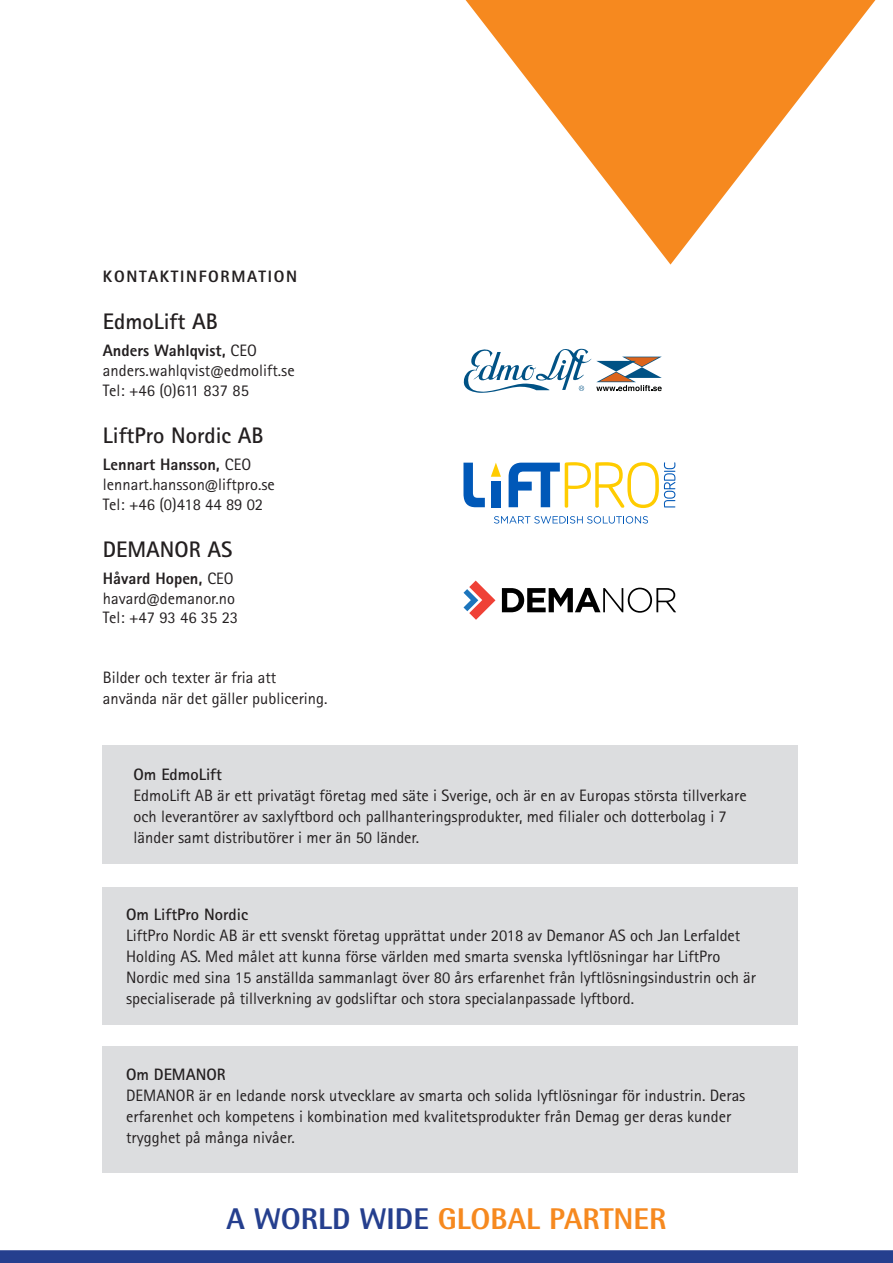
<style>
.page{position:relative;width:893px;height:1263px;background:#fff}
.page>*{position:absolute;margin:0;border:0;box-sizing:border-box;transform-origin:0 0}
.t1{font:800 30px "Rotis Semi Sans Std";color:#f6891f}
.t2{font:700 22.5px "Rotis Sans Serif Std";color:#231f20}
.t3{font:16.5px/21px "Rotis Sans Serif Std";color:#231f20}
.t4{font:800 16.5px "Rotis Sans Serif Std";color:#231f20}
.t5{font:700 16.5px "Rotis Sans Serif Std";color:#231f20}
.t6{font:800 16.5px "Rotis Sans Serif Std";letter-spacing:.1em;color:#231f20}
.s1{font-weight:400}
.s2{color:#253f8e}
</style>
<div class="page">
<div style="left:0;top:1250px;width:893px;height:13px;background:#253f8e"></div>
<svg style="left:466px;top:0;width:409px;height:265px"></svg>
<div style="left:102px;top:887px;width:696px;height:138px;background:#dcdddf"></div>
<div style="left:102px;top:1047px;width:696px;height:126px;background:#dcdddf"></div>
<svg style="left:502px;top:588px;width:174px;height:25px"></svg>
<svg style="left:463px;top:581px;width:32px;height:39px"></svg>
<svg style="left:463px;top:348px;width:199px;height:45px"></svg>
<div style="left:102px;top:746px;width:696px;height:118px;background:#dcdddf"></div>
<svg style="left:494px;top:516px;width:154px;height:8px"></svg>
<svg style="left:463px;top:463px;width:22px;height:44px"></svg>
<svg style="left:509px;top:462px;width:166px;height:46px"></svg>
<div style="left:491px;top:481px;width:9px;height:26px;background:#0058b8"></div>
<svg style="left:491px;top:463px;width:10px;height:14px"></svg>
<p class="t6" style="left:103px;top:266px;width:196px">KONTAKTINFORMATION</p>
<p class="t2" style="left:103px;top:307px;width:116px">EdmoLift AB</p>
<p class="t4" style="left:103px;top:340px;width:155px">Anders Wahlqvist, <span class="s1">CEO</span></p>
<p class="t3" style="left:103px;top:360px;width:193px">anders.wahlqvist@edmolift.se</p>
<p class="t3" style="left:103px;top:380px;width:148px">Tel: +46 (0)611 837 85</p>
<p class="t2" style="left:103px;top:421px;width:162px">LiftPro Nordic AB</p>
<p class="t4" style="left:103px;top:454px;width:150px">Lennart Hansson, <span class="s1">CEO</span></p>
<p class="t3" style="left:103px;top:474px;width:173px">lennart.hansson@liftpro.se</p>
<p class="t3" style="left:103px;top:494px;width:162px">Tel: +46 (0)418 44 89 02</p>
<p class="t2" style="left:103px;top:535px;width:131px">DEMANOR AS</p>
<p class="t4" style="left:103px;top:568px;width:132px">Håvard Hopen, <span class="s1">CEO</span></p>
<p class="t3" style="left:103px;top:588px;width:134px">havard@demanor.no</p>
<p class="t3" style="left:103px;top:607px;width:137px">Tel: +47 93 46 35 23</p>
<p class="t3" style="left:103px;top:667px;width:226px;line-height:21.6px">Bilder och texter är fria att använda när det gäller publicering.</p>
<p class="t5" style="left:134px;top:764px;width:90px">Om EdmoLift</p>
<p class="t3" style="left:134px;top:785px;width:615px">EdmoLift AB är ett privatägt företag med säte i Sverige, och är en av Europas största tillverkare och leverantörer av saxlyftbord och pallhanteringsprodukter, med filialer och dotterbolag i 7 länder samt distributörer i mer än 50 länder.</p>
<p class="t5" style="left:126px;top:904px;width:123px">Om LiftPro Nordic</p>
<p class="t3" style="left:126px;top:925px;width:631px">LiftPro Nordic AB är ett svenskt företag upprättat under 2018 av Demanor AS och Jan Lerfaldet Holding AS. Med målet att kunna förse världen med smarta svenska lyftlösningar har LiftPro Nordic med sina 15 anställda sammanlagt över 80 års erfarenhet från lyftlösningsindustrin och är specialiserade på tillverkning av godsliftar och stora specialanpassade lyftbord.</p>
<p class="t5" style="left:126px;top:1064px;width:101px">Om DEMANOR</p>
<p class="t3" style="left:126px;top:1085px;width:621px">DEMANOR är en ledande norsk utvecklare av smarta och solida lyftlösningar för industrin. Deras erfarenhet och kompetens i kombination med kvalitetsprodukter från Demag ger deras kunder trygghet på många nivåer.</p>
<p class="t1" style="left:226px;top:1200px;width:441px"><span class="s2">A WORLD WIDE</span> GLOBAL PARTNER</p>
</div>
